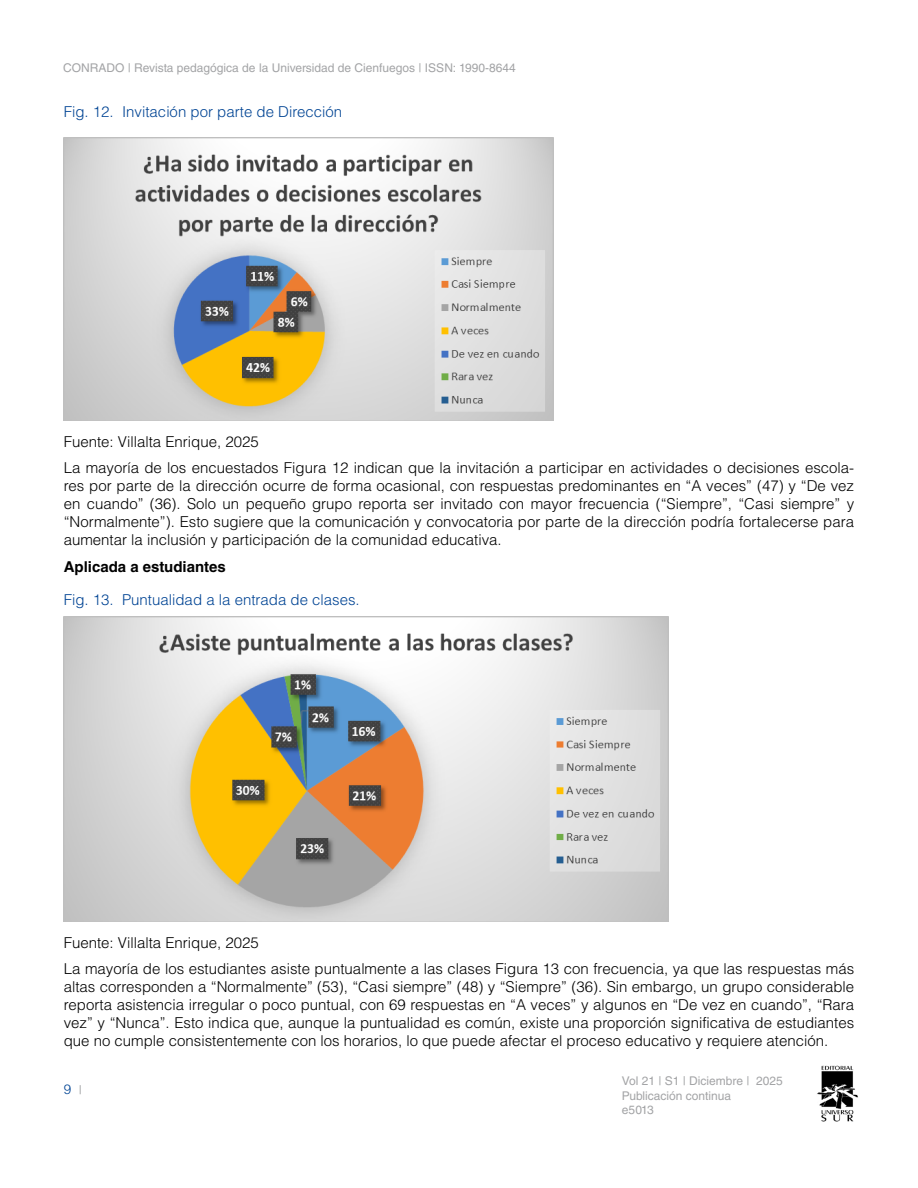
<style>
.page{position:relative;width:918px;height:1188px;background:#fff}
.page>*{position:absolute;margin:0;border:0;box-sizing:border-box;transform-origin:0 0}
.t1{font:300 15px/18px "Helvetica LT Std";color:#000}
.t2{font:300 15px "Helvetica LT Std";color:#004494}
.t3{font:700 15px "Helvetica LT Std";color:#000}
.t4{font:300 13.5px "Helvetica LT Std";color:#004494}
.t5{font:12px/14.4px "Helvetica LT Std";color:#a3a4a6}
.s1{font-weight:400;font-size:12px;color:#a3a4a6}
</style>
<div class="page">
<img style="left:817px;top:1065px;width:41px;height:57px">
<img style="left:64px;top:138px;width:489px;height:282px">
<img style="left:64px;top:617px;width:604px;height:304px">
<p class="t5" style="left:63px;top:61px;width:454px">CONRADO | Revista pedagógica de la Universidad de Cienfuegos | ISSN: 1990-8644</p>
<p class="t2" style="left:64px;top:102px;width:280px">Fig. 12. Invitación por parte de Dirección</p>
<p class="t1" style="left:64px;top:428px;width:792px;line-height:26.5px">Fuente: Villalta Enrique, 2025<br>La mayoría de los encuestados Figura 12 indican que la invitación a participar en actividades o decisiones escola-</p>
<p class="t1" style="left:64px;top:477px;width:792px;text-align:justify">res por parte de la dirección ocurre de forma ocasional, con respuestas predominantes en “A veces” (47) y “De vez en cuando” (36). Solo un pequeño grupo reporta ser invitado con mayor frecuencia (“Siempre”, “Casi siempre” y “Normalmente”). Esto sugiere que la comunicación y convocatoria por parte de la dirección podría fortalecerse para aumentar la inclusión y participación de la comunidad educativa.</p>
<p class="t3" style="left:64px;top:557px;width:163px">Aplicada a estudiantes</p>
<p class="t2" style="left:64px;top:591px;width:297px">Fig. 13. Puntualidad a la entrada de clases.</p>
<p class="t1" style="left:64px;top:929px;width:792px;line-height:26.5px">Fuente: Villalta Enrique, 2025<br>La mayoría de los estudiantes asiste puntualmente a las clases Figura 13 con frecuencia, ya que las respuestas más</p>
<p class="t1" style="left:64px;top:978px;width:792px;text-align:justify">altas corresponden a “Normalmente” (53), “Casi siempre” (48) y “Siempre” (36). Sin embargo, un grupo considerable reporta asistencia irregular o poco puntual, con 69 respuestas en “A veces” y algunos en “De vez en cuando”, “Rara vez” y “Nunca”. Esto indica que, aunque la puntualidad es común, existe una proporción significativa de estudiantes que no cumple consistentemente con los horarios, lo que puede afectar el proceso educativo y requiere atención.</p>
<p class="t4" style="left:64px;top:1081px;width:20px">9 <span class="s1">|</span></p>
<p class="t5" style="left:622px;top:1074px;width:162px">Vol 21 | S1 | Diciembre | 2025<br>Publicación continua<br>e5013</p>
</div>
